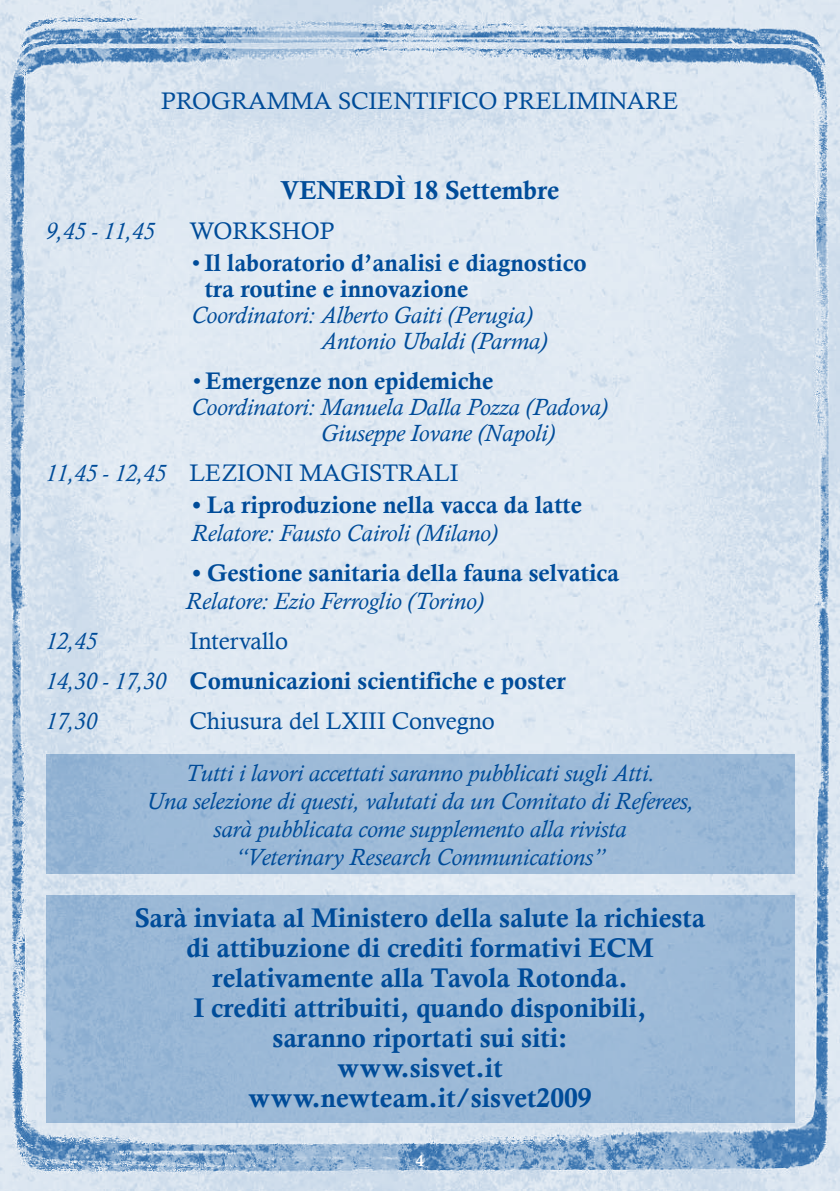
<style>
.page{position:relative;width:840px;height:1191px;background:#fff}
.page>*{position:absolute;margin:0;border:0;box-sizing:border-box;transform-origin:0 0}
.t1{font:27px/30px "Calis MT Bol";color:#004c99;text-align:center}
.t2{font:26px "Calis MT Bol";color:#004c99}
.t3{font:italic 24px/28px "Calisto";color:#004c99}
.t4{font:24px/26px "Calis MT Bol";color:#004c99}
.t5{font:24px "Calisto";color:#004c99}
.t6{font:16px "Calis MT Bol";color:#fff}
.s1{font-family:"Calisto";font-style:italic}
.s2{font-style:italic}
</style>
<div class="page">
<img style="left:0;top:0;width:839px;height:1191px">
<div style="left:46px;top:754px;width:748px;height:119px;background:#9dbad7"></div>
<div style="left:46px;top:894px;width:748px;height:228px;background:#9bb9d7"></div>
<p class="t5" style="left:161px;top:87px;width:518px">PROGRAMMA SCIENTIFICO PRELIMINARE</p>
<p class="t2" style="left:280px;top:175px;width:280px">VENERDÌ 18 Settembre</p>
<p class="t3" style="left:45px;top:217px;width:110px">9,45 - 11,45</p>
<p class="t5" style="left:189px;top:217px;width:147px">WORKSHOP</p>
<p class="t4" style="left:204px;top:249px;width:383px;text-indent:-14px"><span class="s1">•</span> Il laboratorio d’analisi e diagnostico tra routine e innovazione</p>
<p class="t3" style="left:321px;top:302px;width:227px;line-height:26px;text-indent:-129px">Coordinatori: Alberto Gaiti (Perugia)<br>Antonio Ubaldi (Parma)</p>
<p class="t4" style="left:191px;top:367px;width:303px"><span class="s1">•</span> Emergenze non epidemiche</p>
<p class="t3" style="left:321px;top:394px;width:288px;line-height:26px;text-indent:-129px">Coordinatori: Manuela Dalla Pozza (Padova)<br>Giuseppe Iovane (Napoli)</p>
<p class="t5" style="left:45px;top:459px;width:414px"><span class="s2">11,45 - 12,45</span> LEZIONI MAGISTRALI</p>
<p class="t4" style="left:192px;top:491px;width:391px">• La riproduzione nella vacca da latte</p>
<p class="t3" style="left:191px;top:519px;width:307px">Relatore: Fausto Cairoli (Milano)</p>
<p class="t4" style="left:192px;top:559px;width:428px">• Gestione sanitaria della fauna selvatica</p>
<p class="t3" style="left:186px;top:587px;width:299px">Relatore: Ezio Ferroglio (Torino)</p>
<p class="t3" style="left:45px;top:627px;width:53px">12,45</p>
<p class="t5" style="left:189px;top:627px;width:100px">Intervallo</p>
<p class="t4" style="left:45px;top:667px;width:521px"><span class="s1">14,30 - 17,30</span> Comunicazioni scientifiche e poster</p>
<p class="t3" style="left:45px;top:707px;width:53px">17,30</p>
<p class="t5" style="left:189px;top:707px;width:307px">Chiusura del LXIII Convegno</p>
<p class="t3" style="left:146px;top:758px;width:548px;text-align:center">Tutti i lavori accettati saranno pubblicati sugli Atti.<br>Una selezione di questi, valutati da un Comitato di Referees, sarà pubblicata come supplemento alla rivista<br>“Veterinary Research Communications”</p>
<p class="t1" style="left:135px;top:902px;width:571px">Sarà inviata al Ministero della salute la richiesta di attibuzione di crediti formativi ECM relativamente alla Tavola Rotonda.<br>I crediti attribuiti, quando disponibili,<br>saranno riportati sui siti:<br>www.sisvet.it<br>www.newteam.it/sisvet2009</p>
<p class="t6" style="left:415px;top:1150px;width:10px">4</p>
</div>
